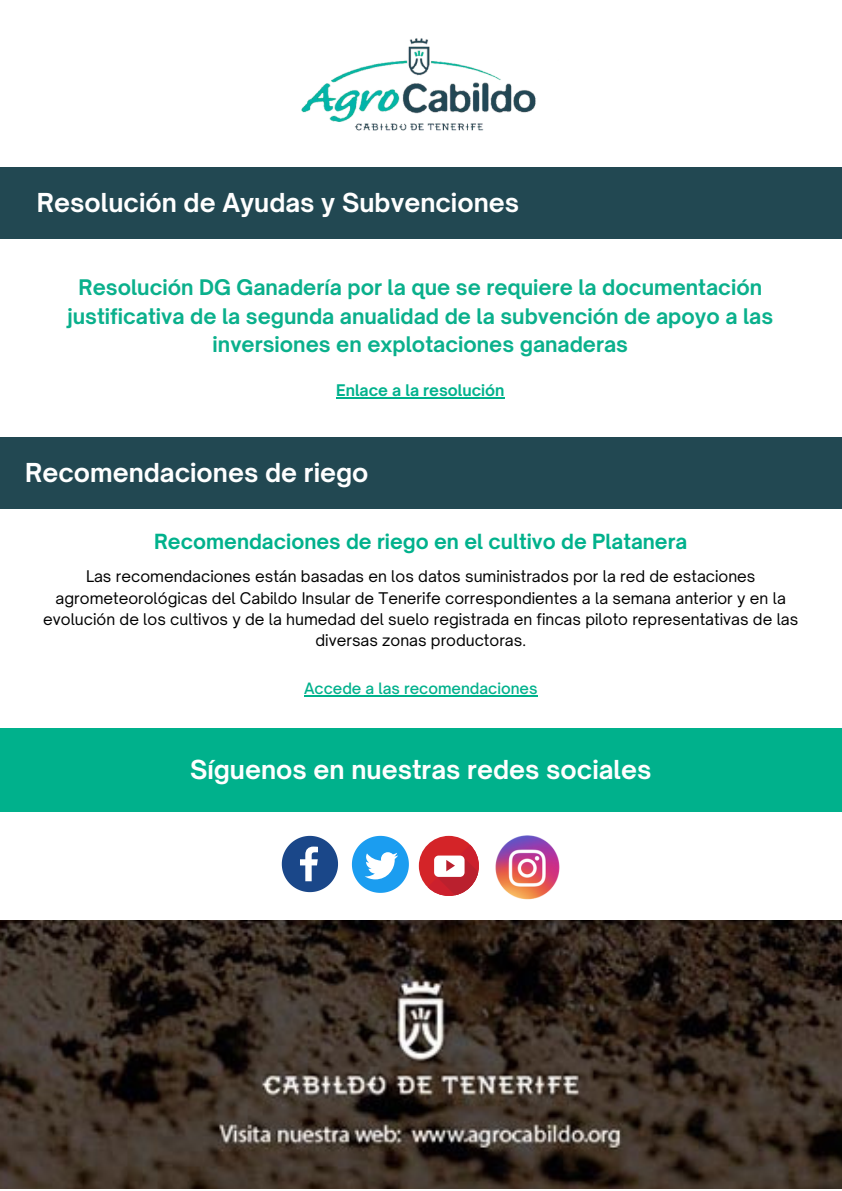
<style>
.page{position:relative;width:842px;height:1191px;background:#fff}
.page>*{position:absolute;margin:0;border:0;box-sizing:border-box;transform-origin:0 0}
.t1{font:700 25px "Open Sauce One";color:#fff}
.t2{font:700 20.6px/28.5px "Open Sauce One";color:#0ab08c;text-align:center}
.t3{font:700 20px "Open Sauce One";color:#00b18c}
.t4{font:15.4px/21.3px "Open Sauce One";color:#000;text-align:center}
.t5{font:700 15.4px "Open Sauce One";color:#00b18c}
.t6{font:500 15px "Open Sauce One";color:#00b18c}
</style>
<div class="page">
<div style="left:0;top:167px;width:842px;height:71px;background:#224852"></div>
<img style="left:301px;top:38px;width:235px;height:93px">
<div style="left:0;top:437px;width:842px;height:71px;background:#224852"></div>
<hr style="left:304px;top:695px;width:233px;height:2px;background:#00b18c">
<svg style="left:282px;top:835px;width:56px;height:57px"></svg>
<svg style="left:352px;top:835px;width:57px;height:57px"></svg>
<div style="left:419px;top:835px;width:60px;height:60px;background:#d42428;border-radius:50%"></div>
<svg style="left:428px;top:844px;width:51px;height:52px"></svg>
<img style="left:496px;top:835px;width:64px;height:64px">
<img style="left:0;top:920px;width:842px;height:268px">
<div style="left:0;top:728px;width:842px;height:84px;background:#00b18c"></div>
<hr style="left:336px;top:397px;width:169px;height:2px;background:#00b18c">
<p class="t1" style="left:37px;top:187px;width:484px">Resolución de Ayudas y Subvenciones</p>
<p class="t2" style="left:67px;top:273px;width:707px">Resolución DG Ganadería por la que se requiere la documentación justificativa de la segunda anualidad de la subvención de apoyo a las inversiones en explotaciones ganaderas</p>
<p class="t5" style="left:336px;top:380px;width:170px">Enlace a la resolución</p>
<p class="t1" style="left:25px;top:456px;width:345px">Recomendaciones de riego</p>
<p class="t3" style="left:154px;top:529px;width:535px">Recomendaciones de riego en el cultivo de Platanera</p>
<p class="t4" style="left:43px;top:565px;width:757px">Las recomendaciones están basadas en los datos suministrados por la red de estaciones agrometeorológicas del Cabildo Insular de Tenerife correspondientes a la semana anterior y en la evolución de los cultivos y de la humedad del suelo registrada en fincas piloto representativas de las diversas zonas productoras.</p>
<p class="t6" style="left:304px;top:679px;width:235px">Accede a las recomendaciones</p>
<p class="t1" style="left:190px;top:754px;width:463px">Síguenos en nuestras redes sociales</p>
</div>
